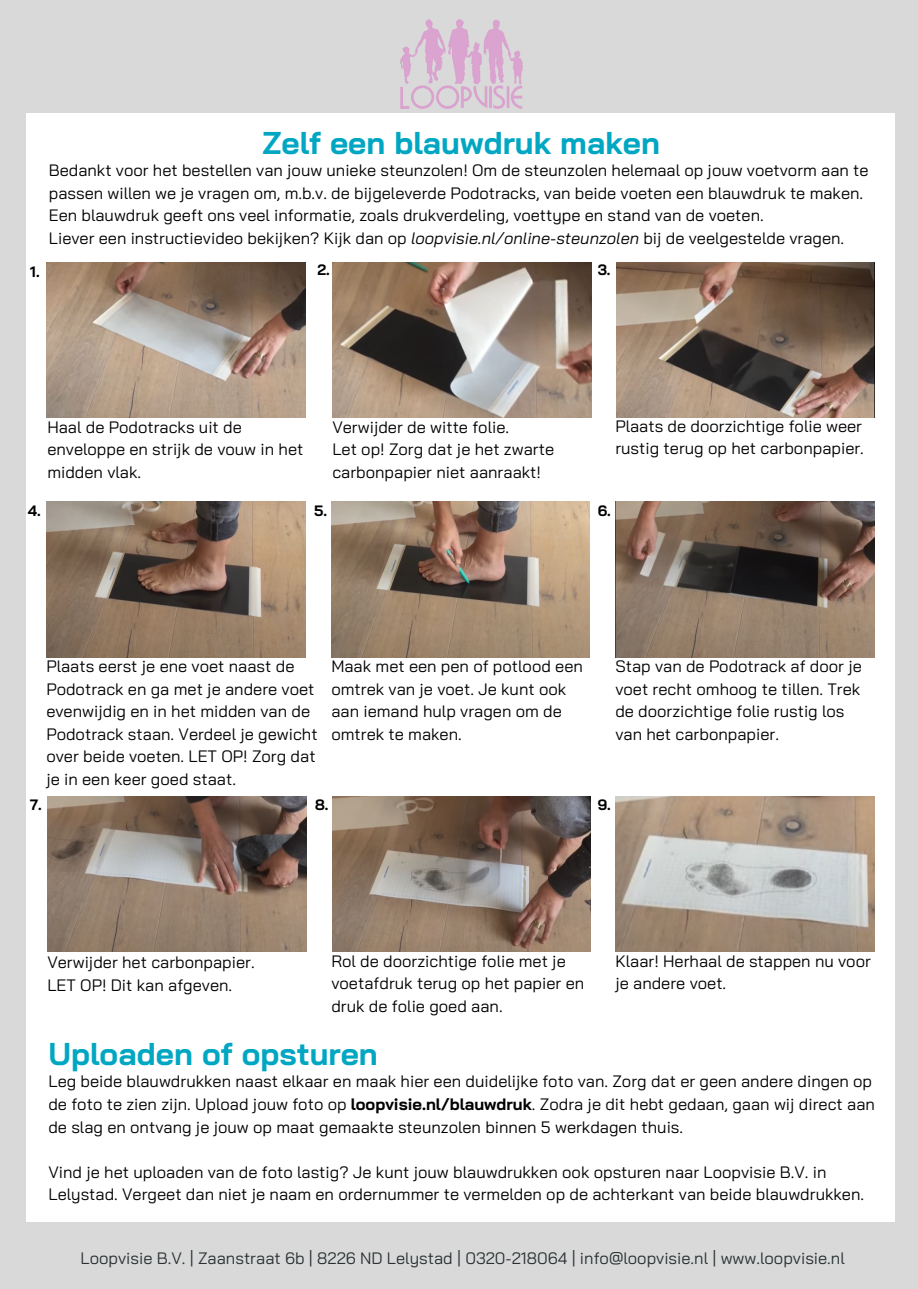
<style>
.page{position:relative;width:918px;height:1289px;background:#fff}
.page>*{position:absolute;margin:0;border:0;box-sizing:border-box;transform-origin:0 0}
.t1{font:700 31.5px "Bai Jamjuree";color:#01a7c2}
.t2{font:16.5px/22.5px "Bai Jamjuree";color:#000}
.t3{font:16.5px "Bai Jamjuree";color:#293133}
.t4{font:700 15px "Bai Jamjuree";color:#000}
.s1{font-style:italic}
.s2{font-weight:700}
</style>
<div class="page">
<div style="left:0;top:0;width:918px;height:113px;background:#d9d9d9"></div>
<div style="left:0;top:1222px;width:918px;height:66px;background:#d9d9d9"></div>
<img style="left:400px;top:19px;width:123px;height:90px">
<div style="left:0;top:79px;width:26px;height:1205px;background:#d9d9d9"></div>
<div style="left:895px;top:113px;width:23px;height:1171px;background:#d9d9d9"></div>
<img style="left:332px;top:262px;width:259px;height:156px">
<img style="left:616px;top:262px;width:258px;height:156px">
<img style="left:46px;top:502px;width:259px;height:155px">
<img style="left:331px;top:501px;width:258px;height:156px">
<img style="left:615px;top:501px;width:259px;height:156px">
<img style="left:47px;top:796px;width:259px;height:155px">
<img style="left:332px;top:796px;width:258px;height:155px">
<img style="left:615px;top:796px;width:259px;height:155px">
<img style="left:46px;top:262px;width:259px;height:156px">
<p class="t1" style="left:262px;top:122px;width:399px">Zelf een blauwdruk maken</p>
<p class="t4" style="left:30px;top:261px;width:11px">1.</p>
<p class="t2" style="left:49px;top:158px;width:821px">Bedankt voor het bestellen van jouw unieke steunzolen! Om de steunzolen helemaal op jouw voetvorm aan te passen willen we je vragen om, m.b.v. de bijgeleverde Podotracks, van beide voeten een blauwdruk te maken.<br>Een blauwdruk geeft ons veel informatie, zoals drukverdeling, voettype en stand van de voeten.</p>
<p class="t2" style="left:49px;top:226px;width:797px">Liever een instructievideo bekijken? Kijk dan op <span class="s1">loopvisie.nl/online-steunzolen</span> bij de veelgestelde vragen.</p>
<p class="t4" style="left:317px;top:260px;width:14px">2.</p>
<p class="t4" style="left:598px;top:260px;width:14px">3.</p>
<p class="t2" style="left:47px;top:415px;width:258px">Haal de Podotracks uit de enveloppe en strijk de vouw in het midden vlak.</p>
<p class="t4" style="left:28px;top:501px;width:14px">4.</p>
<p class="t2" style="left:332px;top:415px;width:178px">Verwijder de witte folie.</p>
<p class="t2" style="left:332px;top:438px;width:223px">Let op! Zorg dat je het zwarte carbonpapier niet aanraakt!</p>
<p class="t4" style="left:314px;top:500px;width:14px">5.</p>
<p class="t2" style="left:615px;top:414px;width:250px">Plaats de doorzichtige folie weer rustig terug op het carbonpapier.</p>
<p class="t4" style="left:598px;top:500px;width:15px">6.</p>
<p class="t2" style="left:46px;top:654px;width:273px">Plaats eerst je ene voet naast de<br>Podotrack en ga met je andere voet evenwijdig en in het midden van de<br>Podotrack staan. Verdeel je gewicht over beide voeten. LET OP! Zorg dat je in een keer goed staat.</p>
<p class="t2" style="left:331px;top:654px;width:253px">Maak met een pen of potlood een omtrek van je voet. Je kunt ook aan iemand hulp vragen om de omtrek te maken.</p>
<p class="t4" style="left:30px;top:795px;width:13px">7.</p>
<p class="t4" style="left:315px;top:795px;width:15px">8.</p>
<p class="t2" style="left:615px;top:654px;width:248px">Stap van de Podotrack af door je voet recht omhoog te tillen. Trek de doorzichtige folie rustig los van het carbonpapier.</p>
<p class="t4" style="left:598px;top:795px;width:15px">9.</p>
<p class="t2" style="left:47px;top:950px;width:209px">Verwijder het carbonpapier.</p>
<p class="t2" style="left:47px;top:973px;width:186px">LET OP! Dit kan afgeven.</p>
<p class="t2" style="left:331px;top:948px;width:254px">Rol de doorzichtige folie met je voetafdruk terug op het papier en druk de folie goed aan.</p>
<p class="t1" style="left:49px;top:1033px;width:331px">Uploaden of opsturen</p>
<p class="t2" style="left:615px;top:948px;width:257px">Klaar! Herhaal de stappen nu voor je andere voet.</p>
<p class="t2" style="left:48px;top:1069px;width:828px">Leg beide blauwdrukken naast elkaar en maak hier een duidelijke foto van. Zorg dat er geen andere dingen op de foto te zien zijn. Upload jouw foto op <span class="s2">loopvisie.nl/blauwdruk</span>. Zodra je dit hebt gedaan, gaan wij direct aan de slag en ontvang je jouw op maat gemaakte steunzolen binnen 5 werkdagen thuis.</p>
<p class="t2" style="left:48px;top:1159px;width:817px">Vind je het uploaden van de foto lastig? Je kunt jouw blauwdrukken ook opsturen naar Loopvisie B.V. in<br>Lelystad. Vergeet dan niet je naam en ordernummer te vermelden op de achterkant van beide blauwdrukken.</p>
<p class="t3" style="left:81px;top:1246px;width:766px">Loopvisie B.V. | Zaanstraat 6b | 8226 ND Lelystad | 0320-218064 | info@loopvisie.nl | www.loopvisie.nl</p>
</div>
